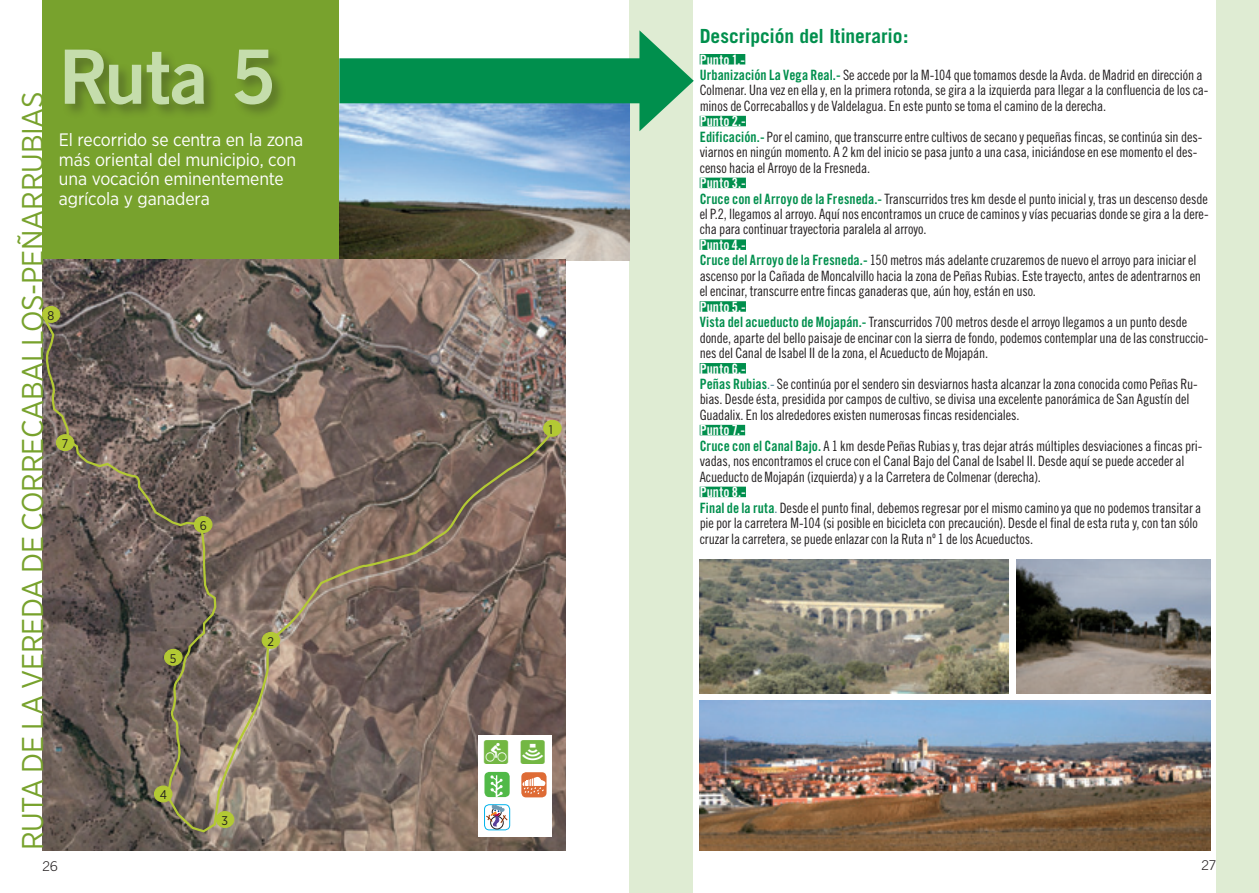
<style>
.page{position:relative;width:1259px;height:893px;background:#fff}
.page>*{position:absolute;margin:0;border:0;box-sizing:border-box;transform-origin:0 0}
.titulos{font:75px "Trade Gothic Bold Two";color:#c5ddac}
.Enunciado_Ruta{font:30px "Gotham Narrow";letter-spacing:-.005em;color:#78a22d}
.texto_gral{font:700 19.5px "Trade Gothic";letter-spacing:-.005em;color:#008f4d}
.Entradilla{font:18px/19.5px "Gotham Narrow";letter-spacing:-.01em;color:#fff}
.Tít__Pie_Punto{font:14.25px/15.5px "Trade Gothic LT Std Cn 18";letter-spacing:-.01em;color:#231f20}
.Galleta_pie_foto_pun{font:14.25px/15.5px "Trade Gothic LT Std Cn 18";letter-spacing:-.01em;color:#231f20}
.Galleta_pie_foto_pun-2{font:14.25px "Trade Gothic LT Std Bd Cn 20";letter-spacing:.01em;color:#fff}
.t1{font:300 13.5px "Trade Gothic LT Std";color:#231f20}
.t2{font:12.6px "Gotham Narrow";color:#231f20}
.s1{font-family:"Trade Gothic LT Std Bd Cn 20";color:#008f4d}
.s2{color:#3f728b}
</style>
<div class="page">
<div style="left:629px;top:0;width:64px;height:893px;background:#dfecd3"></div>
<div style="left:1216px;top:0;width:43px;height:893px;background:#dfecd3"></div>
<div style="left:699px;top:54px;width:46px;height:11px;background:#008f4d"></div>
<div style="left:699px;top:116px;width:47px;height:10px;background:#008f4d"></div>
<div style="left:699px;top:178px;width:47px;height:10px;background:#008f4d"></div>
<div style="left:699px;top:239px;width:47px;height:11px;background:#008f4d"></div>
<div style="left:699px;top:301px;width:47px;height:11px;background:#008f4d"></div>
<div style="left:699px;top:363px;width:47px;height:11px;background:#008f4d"></div>
<div style="left:699px;top:425px;width:46px;height:10px;background:#008f4d"></div>
<div style="left:699px;top:487px;width:47px;height:10px;background:#008f4d"></div>
<img style="left:699px;top:559px;width:309px;height:134px">
<img style="left:699px;top:701px;width:511px;height:149px">
<img style="left:1016px;top:559px;width:194px;height:134px">
<img style="left:339px;top:103px;width:290px;height:157px">
<div style="left:43px;top:0;width:296px;height:260px;background:#78a22d"></div>
<div style="left:62px;top:46px;width:224px;height:73px;background:#231f20;opacity:.35"></div>
<div style="left:339px;top:58px;width:317px;height:45px;background:#008f4d"></div>
<svg style="left:639px;top:30px;width:55px;height:101px"></svg>
<img style="left:43px;top:260px;width:523px;height:590px">
<div style="left:543px;top:420px;width:18px;height:16px;background:#b3c934;border-radius:50%"></div>
<div style="left:543px;top:420px;width:18px;height:17px;border:1px solid #b3c934;border-radius:50%"></div>
<svg style="left:43px;top:311px;width:511px;height:523px;background:#77685f"></svg>
<div style="left:262px;top:632px;width:18px;height:16px;background:#b3c934;border-radius:50%"></div>
<div style="left:262px;top:632px;width:18px;height:17px;border:1px solid #b3c934;border-radius:50%"></div>
<div style="left:216px;top:812px;width:18px;height:15px;background:#b3c934;border-radius:50%"></div>
<div style="left:216px;top:811px;width:18px;height:17px;border:1px solid #b3c934;border-radius:50%"></div>
<div style="left:154px;top:786px;width:18px;height:16px;background:#b3c934;border-radius:50%"></div>
<div style="left:154px;top:785px;width:18px;height:17px;border:1px solid #b3c934;border-radius:50%"></div>
<div style="left:165px;top:649px;width:17px;height:16px;background:#b3c934;border-radius:50%"></div>
<div style="left:164px;top:649px;width:19px;height:17px;border:1px solid #b3c934;border-radius:50%"></div>
<div style="left:194px;top:517px;width:18px;height:15px;background:#b3c934;border-radius:50%"></div>
<div style="left:194px;top:516px;width:18px;height:17px;border:1px solid #b3c934;border-radius:50%"></div>
<div style="left:56px;top:435px;width:18px;height:16px;background:#b3c934;border-radius:50%"></div>
<div style="left:56px;top:434px;width:18px;height:17px;border:1px solid #b3c934;border-radius:50%"></div>
<div style="left:43px;top:306px;width:17px;height:16px;background:#b3c934;border-radius:50%"></div>
<div style="left:43px;top:306px;width:17px;height:17px;border:1px solid #b3c934;border-radius:50%"></div>
<div style="left:478px;top:735px;width:73px;height:101px;background:#fff"></div>
<div style="left:484px;top:772px;width:25px;height:25px;background:#51b948;border-radius:5px"></div>
<svg style="left:490px;top:775px;width:13px;height:22px"></svg>
<div style="left:484px;top:804px;width:26px;height:26px;border:1px solid #00b2eb;border-radius:5px"></div>
<div style="left:490px;top:816px;width:13px;height:13px;border:1px solid #231f20;border-radius:50%"></div>
<svg style="left:485px;top:804px;width:23px;height:22px"></svg>
<div style="left:521px;top:772px;width:25px;height:25px;background:#de6b35;border-radius:5px"></div>
<svg style="left:522px;top:774px;width:25px;height:20px"></svg>
<p class="titulos" style="left:59px;top:30px;width:219px">Ruta 5</p>
<p class="Enunciado_Ruta" style="left:14px;top:850px;width:760px;rotate:-90deg">RUTA DE LA VEREDA DE CORRECABALLOS-PEÑARRUBIAS</p>
<p class="Entradilla" style="left:59px;top:130px;width:246px">El recorrido se centra en la zona más oriental del municipio, con una vocación eminentemente agrícola y ganadera</p>
<p class="t2" style="left:48px;top:307px;width:8px">8</p>
<p class="t2" style="left:62px;top:436px;width:8px">7</p>
<p class="t2" style="left:200px;top:518px;width:9px">6</p>
<p class="t2" style="left:267px;top:633px;width:8px">2</p>
<p class="t2" style="left:170px;top:650px;width:8px">5</p>
<p class="t2" style="left:160px;top:787px;width:9px">4</p>
<p class="t2" style="left:222px;top:812px;width:8px">3</p>
<p class="t1" style="left:43px;top:858px;width:17px">26</p>
<p class="t2" style="left:549px;top:421px;width:5px">1</p>
<p class="texto_gral" style="left:699px;top:24px;width:210px">Descripción del Itinerario:</p>
<p class="Galleta_pie_foto_pun-2" style="left:699px;top:51px;width:47px">Punto 1.-</p>
<p class="Tít__Pie_Punto" style="left:699px;top:67px;width:510px"><span class="s1">Urbanización La Vega Real.-</span> Se accede por la M-104 que tomamos desde la Avda. de Madrid en dirección a<br>Colmenar. Una vez en ella y, en la primera rotonda, se gira a la izquierda para llegar a la confluencia de los ca&shy;minos de Correcaballos y de Valdelagua. En este punto se toma el camino de la derecha.</p>
<p class="Galleta_pie_foto_pun-2" style="left:699px;top:113px;width:48px">Punto 2.-</p>
<p class="Galleta_pie_foto_pun" style="left:699px;top:129px;width:504px"><span class="s1">Edificación.-</span> Por el camino, que transcurre entre cultivos de secano y pequeñas fincas, se continúa sin des&shy;viarnos en ningún momento. A 2 km del inicio se pasa junto a una casa, iniciándose en ese momento el des&shy;censo hacia el Arroyo de la Fresneda.</p>
<p class="Galleta_pie_foto_pun-2" style="left:699px;top:174px;width:48px">Punto 3.-</p>
<p class="Tít__Pie_Punto" style="left:699px;top:191px;width:510px;text-align:justify"><span class="s1">Cruce con el Arroyo de la Fresneda.-</span> Transcurridos tres km desde el punto inicial y, tras un descenso desde el P.2, llegamos al arroyo. Aquí nos encontramos un cruce de caminos y vías pecuarias donde se gira a la dere&shy;cha para continuar trayectoria paralela al arroyo.</p>
<p class="Galleta_pie_foto_pun-2" style="left:699px;top:236px;width:48px">Punto 4.-</p>
<p class="Tít__Pie_Punto" style="left:699px;top:252px;width:503px"><span class="s1">Cruce del Arroyo de la Fresneda.-</span> 150 metros más adelante cruzaremos de nuevo el arroyo para iniciar el ascenso por la Cañada de Moncalvillo hacia la zona de Peñas Rubias. Este trayecto, antes de adentrarnos en el encinar, transcurre entre fincas ganaderas que, aún hoy, están en uso.</p>
<p class="Galleta_pie_foto_pun-2" style="left:699px;top:298px;width:48px">Punto 5.-</p>
<p class="Tít__Pie_Punto" style="left:699px;top:314px;width:510px"><span class="s1">Vista del acueducto de Mojapán.-</span> Transcurridos 700 metros desde el arroyo llegamos a un punto desde donde, aparte del bello paisaje de encinar con la sierra de fondo, podemos contemplar una de las construccio&shy;nes del Canal de Isabel II de la zona, el Acueducto de Mojapán.</p>
<p class="Galleta_pie_foto_pun-2" style="left:699px;top:360px;width:48px">Punto 6.-</p>
<p class="Tít__Pie_Punto" style="left:699px;top:376px;width:499px"><span class="s1">Peñas Rubias</span><span class="s2">.-</span> Se continúa por el sendero sin desviarnos hasta alcanzar la zona conocida como Peñas Ru&shy;bias. Desde ésta, presidida por campos de cultivo, se divisa una excelente panorámica de San Agustín del<br>Guadalix. En los alrededores existen numerosas fincas residenciales.</p>
<p class="Galleta_pie_foto_pun-2" style="left:699px;top:422px;width:47px">Punto 7.-</p>
<p class="Tít__Pie_Punto" style="left:699px;top:438px;width:504px"><span class="s1">Cruce con el Canal Bajo.</span> A 1 km desde Peñas Rubias y, tras dejar atrás múltiples desviaciones a fincas pri&shy;vadas, nos encontramos el cruce con el Canal Bajo del Canal de Isabel II. Desde aquí se puede acceder al<br>Acueducto de Mojapán (izquierda) y a la Carretera de Colmenar (derecha).</p>
<p class="Galleta_pie_foto_pun-2" style="left:699px;top:483px;width:48px">Punto 8.-</p>
<p class="Tít__Pie_Punto" style="left:699px;top:500px;width:503px"><span class="s1">Final de la ruta</span><span class="s2">.</span> Desde el punto final, debemos regresar por el mismo camino ya que no podemos transitar a pie por la carretera M-104 (si posible en bicicleta con precaución). Desde el final de esta ruta y, con tan sólo cruzar la carretera, se puede enlazar con la Ruta nº 1 de los Acueductos.</p>
<p class="t1" style="left:1201px;top:857px;width:17px">27</p>
</div>
